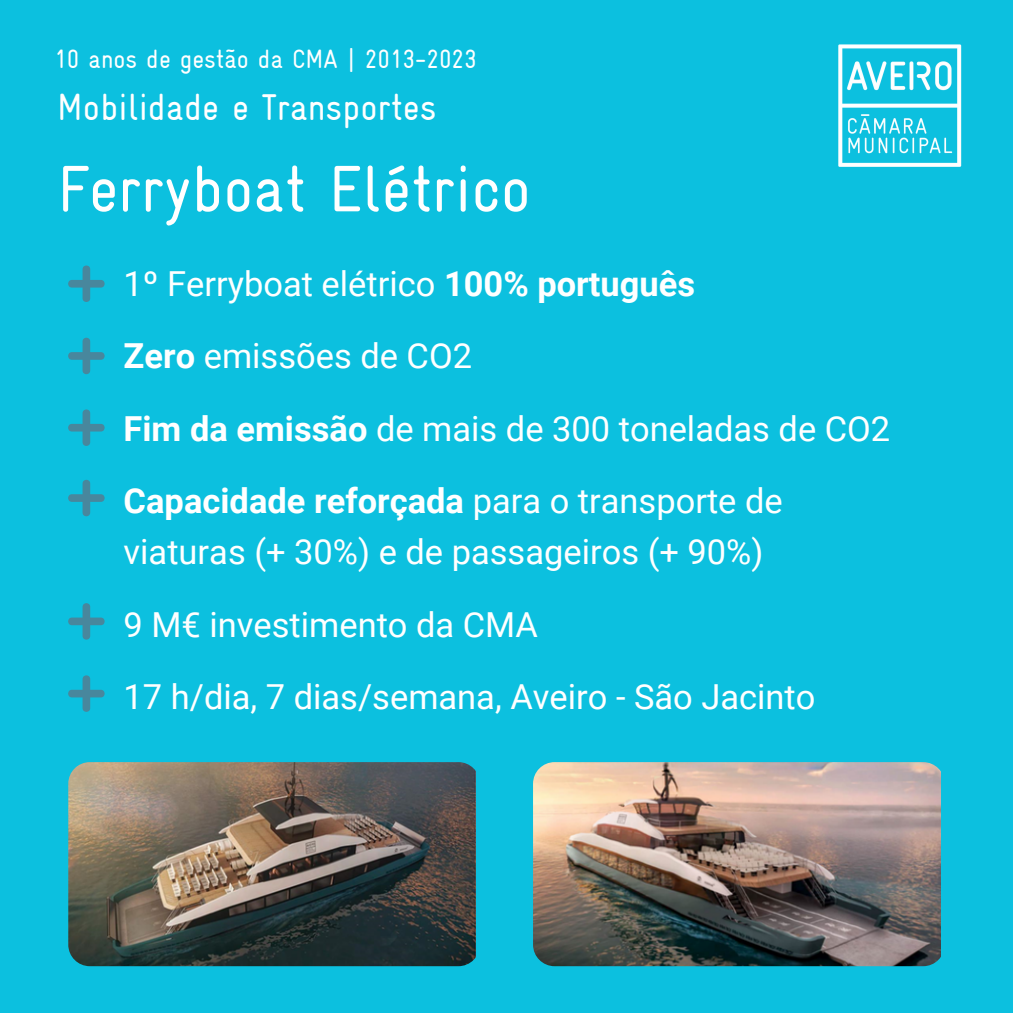
<style>
.page{position:relative;width:1013px;height:1013px;background:#fff}
.page>*{position:absolute;margin:0;border:0;box-sizing:border-box;transform-origin:0 0}
.t1{font:100.75px "Gravur Condensed";color:#48879d}
.t2{font:65.75px "Gravur Condensed";color:#fff}
.t3{font:37.5px "Gravur Condensed";color:#fff}
.t4{font:34.5px/51.5px "Roboto";color:#fff}
.t5{font:26.25px "Gravur Condensed";color:#fff}
.s1{font-weight:700}
</style>
<div class="page">
<div style="left:0;top:0;width:1012px;height:1012px;background:#0cc0df"></div>
<img style="left:838px;top:44px;width:124px;height:123px">
<img style="left:68px;top:762px;width:407px;height:204px">
<img style="left:533px;top:762px;width:407px;height:204px">
<p class="t5" style="left:54px;top:44px;width:424px">10 anos de gestão da CMA | 2013-2023</p>
<p class="t3" style="left:57px;top:86px;width:381px">Mobilidade e Transportes</p>
<p class="t2" style="left:57px;top:152px;width:475px">Ferryboat Elétrico</p>
<p class="t1" style="left:64px;top:219px;width:47px">+</p>
<p class="t4" style="left:124px;top:259px;width:573px">1º Ferryboat elétrico <span class="s1">100% português</span></p>
<p class="t1" style="left:64px;top:291px;width:47px">+</p>
<p class="t4" style="left:124px;top:331px;width:350px"><span class="s1">Zero</span> emissões de CO2</p>
<p class="t1" style="left:64px;top:363px;width:47px">+</p>
<p class="t4" style="left:124px;top:403px;width:768px"><span class="s1">Fim da emissão</span> de mais de 300 toneladas de CO2</p>
<p class="t1" style="left:64px;top:433px;width:47px">+</p>
<p class="t4" style="left:124px;top:475px;width:660px"><span class="s1">Capacidade reforçada</span> para o transporte de viaturas (+ 30%) e de passageiros (+ 90%)</p>
<p class="t1" style="left:64px;top:557px;width:47px">+</p>
<p class="t4" style="left:124px;top:599px;width:416px">9 M€ investimento da CMA</p>
<p class="t1" style="left:64px;top:629px;width:47px">+</p>
<p class="t4" style="left:124px;top:671px;width:693px">17 h/dia, 7 dias/semana, Aveiro - São Jacinto</p>
</div>
